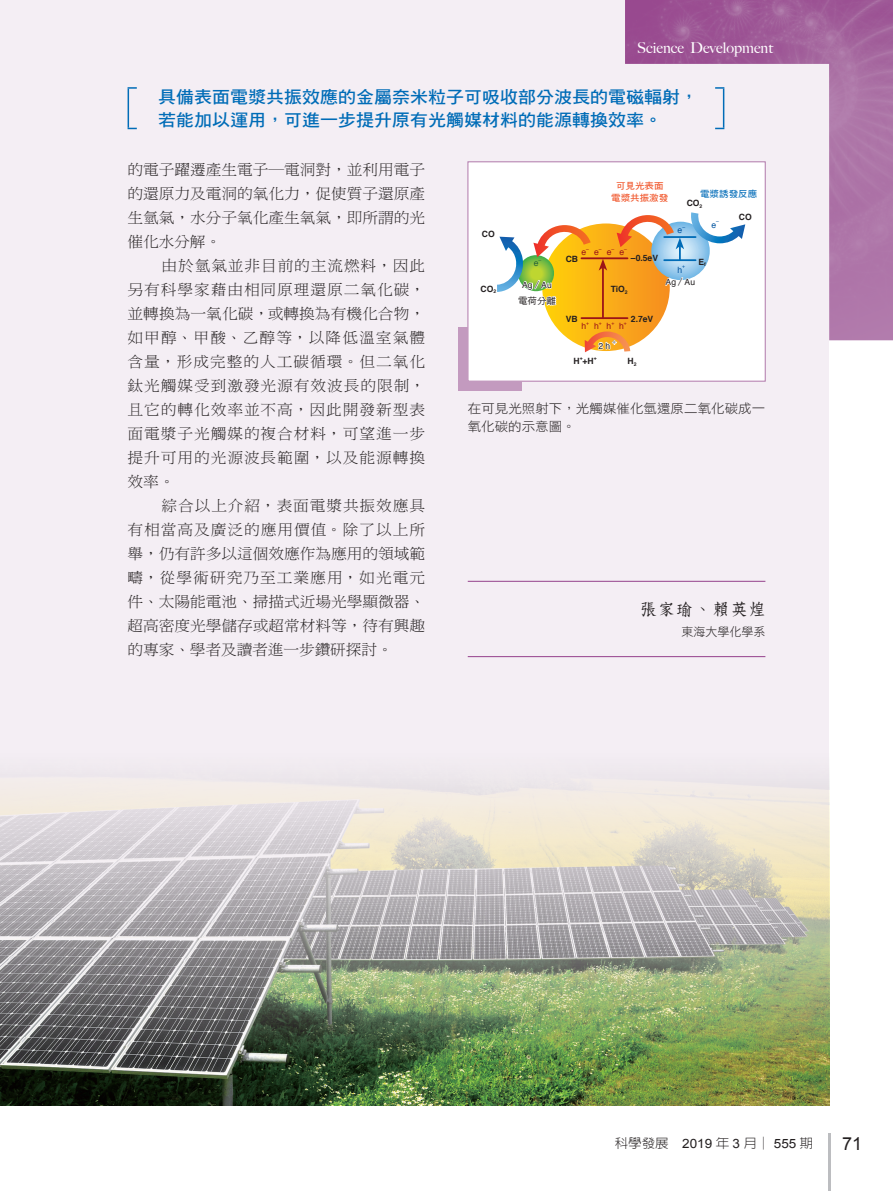
<style>
.page{position:relative;width:893px;height:1191px;background:#fff}
.page>*{position:absolute;margin:0;border:0;box-sizing:border-box;transform-origin:0 0}
.t1{font:18px "Arial";color:#231f20}
.抽言{font:17.1px/22.5px "DF Hei Std W7";color:#006cb7;scale:1.05 1}
.作者_上{font:16.5px "DF Fang Song Std W6";letter-spacing:.1em;color:#231f20}
.內文{font:15px/24px "DF Ming Std W3";letter-spacing:-.005em;color:#231f20;text-align:justify;scale:1.05 1}
.t2{font:500 15px "Big Caslon";color:#fff}
.圖說{font:12.9px/18px "DF Hei Std W3";color:#231f20;scale:1.05 1}
.t3{font:300 12.9px "AR New Hei B5";color:#231f20;scale:1.05 1}
.學系_下{font:12px "DF Hei Std W3";color:#231f20}
.圖內文-H{font:9px/12px "DF Hei Std W7";color:#f1592f;text-align:center;scale:1.05 1}
.圖內文-H-2{font:9px "DF Hei Std W7";color:#1074bc;scale:1.05 1}
.圖內文-B{font:9px "DF Hei Std W5";color:#231f20;scale:1.05 1}
.圖內文-H-3{font:700 8.55px "Helvetica";color:#231f20}
.圖內文-B-2{font:8.55px "Helvetica";color:#231f20}
.圖內文-B-3{font:8.55px "Helvetica";color:#9c1418}
.圖內文-B-4{font:8.55px "Helvetica";color:#0154a0}
.圖內文-B-5{font:8.55px "Helvetica";color:#266339}
.圖內文-B-6{font:5.25px "DF Hei Std W5";color:#231f20;scale:1.05 1}
.圖內文-B-7{font:5.1px "Helvetica";color:#9c1418}
.圖內文-B-8{font:5.1px "Helvetica";color:#0154a0}
.圖內文-H-4{font:700 5.1px "Helvetica";color:#231f20}
.圖內文-B-9{font:5.1px "Helvetica";color:#266339}
.s1{font-family:"DF Hei Std W5";font-size:9px}
.s2{font-family:"Arial";font-weight:400}
</style>
<div class="page">
<div style="left:0;top:0;width:829px;height:1106px;background:#f4eef4"></div>
<img style="left:0;top:656px;width:829px;height:450px">
<hr style="left:468px;top:581px;width:297px;height:1px;background:#994990">
<hr style="left:468px;top:656px;width:297px;height:1px;background:#994990">
<svg style="left:128px;top:87px;width:9px;height:2px"></svg>
<hr style="left:128px;top:89px;width:1px;height:39px;background:#006cb7">
<hr style="left:828px;top:1133px;width:2px;height:58px;background:#bcbdc0">
<div style="left:468px;top:162px;width:297px;height:219px;background:#fff"></div>
<div style="left:458px;top:327px;width:10px;height:54px;background:#c39abf"></div>
<div style="left:458px;top:381px;width:64px;height:10px;background:#c39abf"></div>
<svg style="left:542px;top:223px;width:128px;height:128px;background:#fab317"></svg>
<hr style="left:581px;top:257px;width:46px;height:2px;background:#9c1418">
<hr style="left:581px;top:317px;width:46px;height:2px;background:#9c1418">
<hr style="left:602px;top:267px;width:2px;height:51px;background:#9c1418">
<svg style="left:599px;top:259px;width:8px;height:12px"></svg>
<svg style="left:585px;top:331px;width:45px;height:21px"></svg>
<svg style="left:617px;top:224px;width:8px;height:34px"></svg>
<svg style="left:497px;top:225px;width:94px;height:87px"></svg>
<img style="left:625px;top:0;width:268px;height:340px">
<p class="t2" style="left:637px;top:35px;width:137px">Science Development</p>
<p class="抽言" style="left:158px;top:85px;width:516px">具備表面電漿共振效應的金屬奈米粒子可吸收部分波長的電磁輻射，若能加以運用，可進一步提升原有光觸媒材料的能源轉換效率。</p>
<p class="內文" style="left:128px;top:157px;width:285px">的電子躍遷產生電子─電洞對，並利用電子的還原力及電洞的氧化力，促使質子還原產生氫氣，水分子氧化產生氧氣，即所謂的光催化水分解。</p>
<p class="內文" style="left:128px;top:253px;width:285px;text-indent:34px">由於氫氣並非目前的主流燃料，因此另有科學家藉由相同原理還原二氧化碳，並轉換為一氧化碳，或轉換為有機化合物，如甲醇、甲酸、乙醇等，以降低溫室氣體含量，形成完整的人工碳循環。但二氧化鈦光觸媒受到激發光源有效波長的限制，且它的轉化效率並不高，因此開發新型表面電漿子光觸媒的複合材料，可望進一步提升可用的光源波長範圍，以及能源轉換效率。</p>
<p class="內文" style="left:128px;top:493px;width:285px;text-indent:34px">綜合以上介紹，表面電漿共振效應具有相當高及廣泛的應用價值。除了以上所舉，仍有許多以這個效應作為應用的領域範疇，從學術研究乃至工業應用，如光電元件、太陽能電池、掃描式近場光學顯微器、超高密度光學儲存或超常材料等，待有興趣的專家、學者及讀者進一步鑽研探討。</p>
<p class="圖內文-H-3" style="left:482px;top:227px;width:14px">CO</p>
<p class="圖內文-H-3" style="left:481px;top:282px;width:17px">CO<sub>2</sub></p>
<p class="圖內文-B-9" style="left:538px;top:256px;width:4px">–</p>
<p class="圖內文-B-2" style="left:522px;top:278px;width:31px">Ag<span class="s1">／</span>Au</p>
<p class="圖內文-B" style="left:518px;top:296px;width:38px">電荷分離</p>
<p class="圖內文-B-5" style="left:534px;top:256px;width:6px">e</p>
<p class="圖內文-H" style="left:611px;top:180px;width:56px">可見光表面電漿共振激發</p>
<p class="圖內文-B-7" style="left:586px;top:245px;width:4px">–</p>
<p class="圖內文-B-7" style="left:599px;top:245px;width:4px">–</p>
<p class="圖內文-B-7" style="left:611px;top:245px;width:4px">–</p>
<p class="圖內文-B-7" style="left:624px;top:245px;width:4px">–</p>
<p class="圖內文-B-3" style="left:581px;top:245px;width:6px">e</p>
<p class="圖內文-B-3" style="left:594px;top:245px;width:6px">e</p>
<p class="圖內文-B-3" style="left:607px;top:245px;width:6px">e</p>
<p class="圖內文-B-3" style="left:619px;top:245px;width:6px">e</p>
<p class="圖內文-H-3" style="left:566px;top:252px;width:14px">CB</p>
<p class="圖內文-H-3" style="left:631px;top:251px;width:29px">–0.5eV</p>
<p class="圖內文-H-2" style="left:700px;top:189px;width:56px">電漿誘發反應</p>
<p class="圖內文-H-3" style="left:687px;top:196px;width:17px">CO<sub>2</sub></p>
<p class="圖內文-B-8" style="left:682px;top:223px;width:4px">–</p>
<p class="圖內文-B-4" style="left:678px;top:224px;width:6px">e</p>
<p class="圖內文-B-4" style="left:677px;top:263px;width:6px">h</p>
<p class="圖內文-B-8" style="left:682px;top:263px;width:4px">+</p>
<p class="圖內文-B-8" style="left:716px;top:217px;width:4px">–</p>
<p class="圖內文-B-4" style="left:711px;top:218px;width:6px">e</p>
<p class="圖內文-H-3" style="left:699px;top:255px;width:9px">E<sub>f</sub></p>
<p class="圖內文-H-3" style="left:739px;top:210px;width:14px">CO</p>
<p class="圖內文-H-3" style="left:611px;top:282px;width:18px">TiO<sub>2</sub></p>
<p class="圖內文-H-3" style="left:566px;top:312px;width:13px">VB</p>
<p class="圖內文-H-3" style="left:631px;top:312px;width:24px">2.7eV</p>
<p class="圖內文-B-3" style="left:581px;top:320px;width:6px">h</p>
<p class="圖內文-B-7" style="left:586px;top:319px;width:4px">+</p>
<p class="圖內文-B-3" style="left:594px;top:320px;width:6px">h</p>
<p class="圖內文-B-7" style="left:599px;top:319px;width:4px">+</p>
<p class="圖內文-B-3" style="left:607px;top:320px;width:6px">h</p>
<p class="圖內文-B-7" style="left:611px;top:319px;width:4px">+</p>
<p class="圖內文-B-3" style="left:619px;top:320px;width:6px">h</p>
<p class="圖內文-B-7" style="left:624px;top:319px;width:4px">+</p>
<p class="圖內文-B-6" style="left:612px;top:340px;width:7px">＋</p>
<p class="圖內文-B-2" style="left:598px;top:339px;width:13px">2 h</p>
<p class="圖內文-H-4" style="left:580px;top:354px;width:4px">+</p>
<p class="圖內文-H-4" style="left:594px;top:354px;width:4px">+</p>
<p class="圖內文-H-3" style="left:573px;top:354px;width:22px">H +H</p>
<p class="圖內文-H-3" style="left:627px;top:354px;width:10px">H<sub>2</sub></p>
<p class="圖內文-B-2" style="left:666px;top:275px;width:31px">Ag<span class="s1">／</span>Au</p>
<p class="圖說" style="left:468px;top:399px;width:285px">在可見光照射下，光觸媒催化氫還原二氧化碳成一氧化碳的示意圖。</p>
<p class="作者_上" style="left:640px;top:600px;width:127px">張家瑜、賴英煌</p>
<p class="學系_下" style="left:681px;top:625px;width:85px">東海大學化學系</p>
<p class="t3" style="left:615px;top:1136px;width:190px">科學發展 <span class="s2">2019</span> 年 <span class="s2">3</span> 月│ <span class="s2">555</span> 期</p>
<p class="t1" style="left:842px;top:1131px;width:22px">71</p>
</div>
